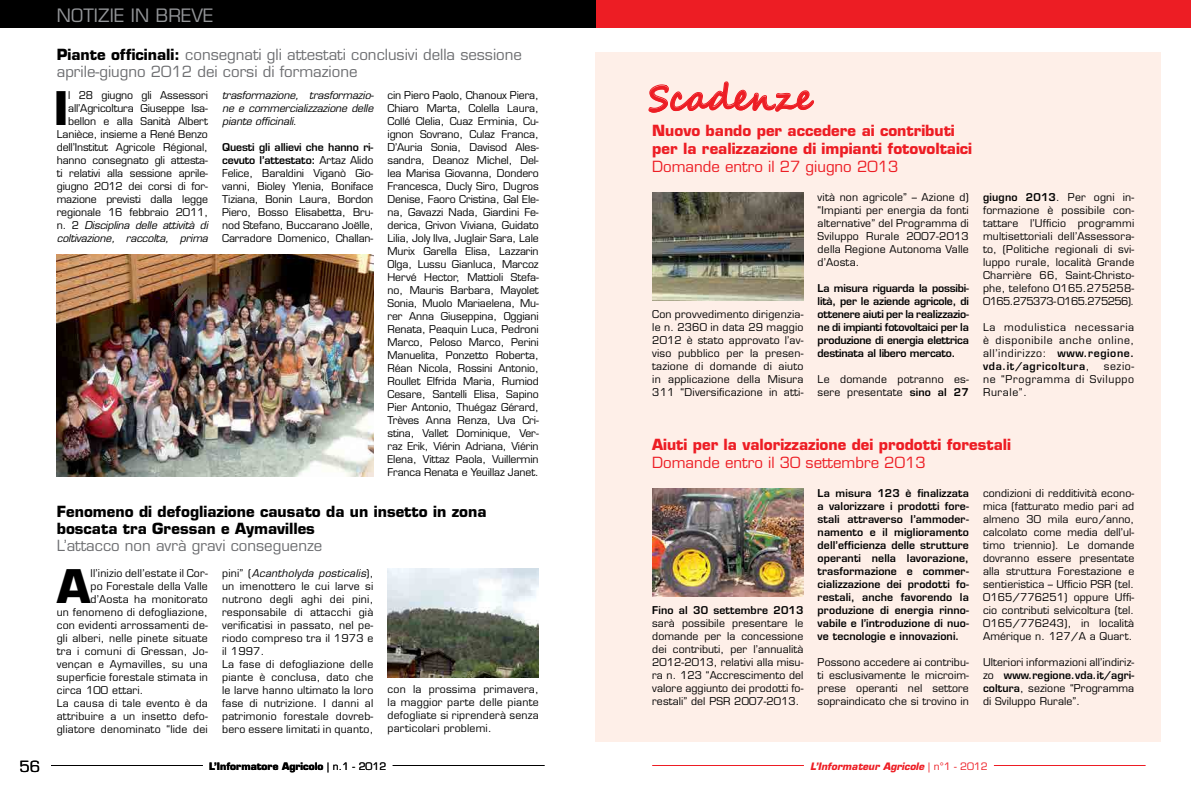
<style>
.page{position:relative;width:1191px;height:794px;background:#fff}
.page>*{position:absolute;margin:0;border:0;box-sizing:border-box;transform-origin:0 0}
.t1{font:700 45.2px "Eurostile";color:#000}
.t2{font:700 36px "Segoe Script";color:#ed1d24;scale:.93 1}
.t3{font:18px "Eurostile";letter-spacing:.01em;color:#939598}
.t4{font:15px/17px "Eurostile";color:#6d6e71}
.t5{font:700 15px/18px "Eurostile";color:#ed1d24}
.t6{font:700 15px/17px "Eurostile";color:#000}
.t7{font:15px "Eurostile";color:#ed1d24}
.t8{font:15px "Eurostile";color:#000}
.t9{font:10.5px/13px "Eurostile";letter-spacing:.02em;color:#000;text-align:justify}
.t10{font:600 10.5px/13px "Eurostile";letter-spacing:.01em;color:#000;text-align:justify}
.t11{font:10.5px/13px "Eurostile";letter-spacing:-.01em;color:#000;text-align:right}
.t12{font:italic 10.5px/13px "Eurostile";letter-spacing:-.01em;color:#000;text-align:justify}
.t13{font:700 10px "Eurostile";color:#000}
.t14{font:italic 700 10px "Eurostile";color:#ed1d24}
.s1{font-weight:700;color:#000}
.s2{font-style:italic}
.s3{font-style:normal}
.s4{font-weight:600}
.s5{font-weight:400}
.s6{font-weight:400;font-style:normal}
</style>
<div class="page">
<div style="left:595px;top:52px;width:566px;height:689px;background:#feefe8"></div>
<svg style="left:648px;top:81px;width:166px;height:32px"></svg>
<img style="left:652px;top:488px;width:151px;height:108px">
<img style="left:652px;top:193px;width:151px;height:108px">
<div style="left:595px;top:0;width:596px;height:27px;background:#ed1d24"></div>
<hr style="left:994px;top:765px;width:151px;height:1px;background:#ed1d24">
<hr style="left:652px;top:765px;width:152px;height:1px;background:#ed1d24">
<hr style="left:393px;top:765px;width:151px;height:1px;background:#000">
<hr style="left:51px;top:765px;width:152px;height:1px;background:#000">
<div style="left:0;top:0;width:595px;height:27px;background:#000"></div>
<img style="left:57px;top:254px;width:316px;height:222px">
<img style="left:387px;top:568px;width:152px;height:109px">
<h3 class="t8" style="left:19px;top:757px;width:22px">56</h3>
<h3 class="t3" style="left:57px;top:4px;width:158px">Notizie in breve</h3>
<h3 class="t4" style="left:57px;top:46px;width:466px"><span class="s1">Piante officinali:</span> consegnati gli attestati conclusivi della sessione aprile-giugno 2012 dei corsi di formazione</h3>
<h1 class="t1" style="left:54px;top:81px;width:16px">I</h1>
<p class="t9" style="left:387px;top:89px;width:153px">cin Piero Paolo, Chanoux Piera, Chiaro Marta, Colella Laura, Collé Clelia, Cuaz Erminia, Cu&shy;ignon Sovrano, Culaz Franca, D’Auria Sonia, Davisod Ales&shy;sandra, Deanoz Michel, Del&shy;lea Marisa Giovanna, Dondero Francesca, Ducly Siro, Dugros Denise, Faoro Cristina, Gal Ele&shy;na, Gavazzi Nada, Giardini Fe&shy;derica, Grivon Viviana, Guidato Lilia, Joly Ilva, Juglair Sara, Lale Murix Garella Elisa, Lazzarin Olga, Lussu Gianluca, Marcoz Hervé Hector, Mattioli Stefa&shy;no, Mauris Barbara, Mayolet Sonia, Muolo Mariaelena, Mu&shy;rer Anna Giuseppina, Oggiani Renata, Peaquin Luca, Pedroni Marco, Peloso Marco, Perini Manuelita, Ponzetto Roberta, Réan Nicola, Rossini Antonio, Roullet Elfrida Maria, Rumiod Cesare, Santelli Elisa, Sapino Pier Antonio, Thuégaz Gérard, Trèves Anna Renza, Uva Cri&shy;stina, Vallet Dominique, Ver&shy;raz Erik, Viérin Adriana, Viérin Elena, Vittaz Paola, Vuillermin Franca Renata e Yeuillaz Janet.</p>
<h3 class="t6" style="left:57px;top:503px;width:431px">Fenomeno di defogliazione causato da un insetto in zona boscata tra Gressan e Aymavilles</h3>
<h3 class="t4" style="left:57px;top:537px;width:267px">L’attacco non avrà gravi conseguenze</h3>
<h1 class="t1" style="left:57px;top:558px;width:35px">A</h1>
<p class="t9" style="left:91px;top:566px;width:119px">ll’inizio dell’estate il Cor-</p>
<p class="t11" style="left:57px;top:89px;width:153px">l 28 giugno gli Assessori all’Agricoltura Giuseppe Isa&shy;bellon e alla Sanità Albert<br>Lanièce, insieme a René Benzo dell’Institut Agricole Régional, hanno consegnato gli attesta&shy;ti relativi alla sessione aprile&shy;giugno 2012 dei corsi di for&shy;mazione previsti dalla legge regionale 16 febbraio 2011, n. 2 <span class="s2">Disciplina delle attività di coltivazione, raccolta, prima</span></p>
<p class="t12" style="left:222px;top:89px;width:153px">trasformazione, trasformazio&shy;ne e commercializzazione delle piante officinali<span class="s3">.</span></p>
<p class="t9" style="left:222px;top:141px;width:153px"><span class="s4">Questi gli allievi che hanno ri&shy;cevuto l’attestato:</span> Artaz Alido Felice, Baraldini Viganò Gio&shy;vanni, Bioley Ylenia, Boniface Tiziana, Bonin Laura, Bordon Piero, Bosso Elisabetta, Bru&shy;nod Stefano, Buccarano Joëlle, Carradore Domenico, Challan-</p>
<p class="t9" style="left:222px;top:566px;width:153px;text-align:left">pini” (<span class="s2">Acantholyda posticalis</span>), un imenottero le cui larve si nutrono degli aghi dei pini, responsabile di attacchi già verificatisi in passato, nel pe&shy;riodo compreso tra il 1973 e il 1997.<br>La fase di defogliazione delle piante è conclusa, dato che le larve hanno ultimato la loro fase di nutrizione. I danni al patrimonio forestale dovreb&shy;bero essere limitati in quanto,</p>
<p class="t9" style="left:91px;top:579px;width:119px">po Forestale della Valle</p>
<p class="t9" style="left:91px;top:592px;width:119px">d’Aosta ha monitorato</p>
<p class="t9" style="left:57px;top:605px;width:153px">un fenomeno di defogliazione,</p>
<p class="t9" style="left:57px;top:618px;width:153px">con evidenti arrossamenti de-</p>
<p class="t9" style="left:57px;top:631px;width:153px">gli alberi, nelle pinete situate</p>
<p class="t9" style="left:57px;top:644px;width:153px">tra i comuni di Gressan, Jo-</p>
<p class="t9" style="left:57px;top:657px;width:153px">vençan e Aymavilles, su una</p>
<p class="t9" style="left:57px;top:670px;width:153px">superficie forestale stimata in</p>
<p class="t9" style="left:57px;top:683px;width:88px">circa 100 ettari.</p>
<p class="t9" style="left:57px;top:696px;width:153px">La causa di tale evento è da</p>
<p class="t9" style="left:57px;top:709px;width:153px">attribuire a un insetto defo-</p>
<p class="t9" style="left:57px;top:722px;width:153px">gliatore denominato “lide dei</p>
<p class="t9" style="left:387px;top:683px;width:153px">con la prossima primavera, la maggior parte delle piante defogliate si riprenderà senza particolari problemi.</p>
<h2 class="t2" style="left:648px;top:69px;width:177px">Scadenze</h2>
<h3 class="t5" style="left:652px;top:122px;width:321px">Nuovo bando per accedere ai contributi per la realizzazione di impianti fotovoltaici</h3>
<h3 class="t7" style="left:652px;top:158px;width:248px">Domande entro il 27 giugno 2013</h3>
<p class="t9" style="left:652px;top:307px;width:153px">Con provvedimento dirigenzia&shy;le n. 2360 in data 29 maggio 2012 è stato approvato l’av&shy;viso pubblico per la presen&shy;tazione di domande di aiuto in applicazione della Misura 311 “Diversificazione in atti-</p>
<p class="t9" style="left:817px;top:191px;width:153px">vità non agricole” – Azione d) “Impianti per energia da fonti alternative” del Programma di Sviluppo Rurale 2007-2013 della Regione Autonoma Valle d’Aosta.</p>
<p class="t10" style="left:817px;top:281px;width:153px">La misura riguarda la possibi&shy;lità, per le aziende agricole, di ottenere aiuti per la realizzazio&shy;ne di impianti fotovoltaici per la produzione di energia elettrica destinata al libero mercato.</p>
<p class="t9" style="left:817px;top:373px;width:153px">Le domande potranno es&shy;sere presentate <span class="s4">sino al 27</span></p>
<p class="t9" style="left:983px;top:191px;width:153px"><span class="s4">giugno 2013</span>. Per ogni in&shy;formazione è possibile con&shy;tattare l’Ufficio programmi multisettoriali dell’Assessora&shy;to, (Politiche regionali di svi&shy;luppo rurale, località Grande Charrière 66, Saint-Christo&shy;phe, telefono 0165.275258- 0165.275373- 0165.275256).</p>
<p class="t9" style="left:983px;top:321px;width:153px">La modulistica necessaria è disponibile anche online, all’indirizzo: <span class="s4">www.regione. vda.it/agricoltura</span>,</p>
<p class="t9" style="left:983px;top:360px;width:153px;text-indent:121px">sezio&shy;ne “Programma di Sviluppo Rurale”.</p>
<h3 class="t5" style="left:652px;top:435px;width:360px">Aiuti per la valorizzazione dei prodotti forestali</h3>
<h3 class="t7" style="left:652px;top:453px;width:275px">Domande entro il 30 settembre 2013</h3>
<p class="t10" style="left:652px;top:603px;width:153px">Fino al 30 settembre 2013</p>
<p class="t9" style="left:652px;top:616px;width:153px">sarà possibile presentare le domande per la concessione dei contributi, per l’annualità 2012-2013, relativi alla misu&shy;ra n. 123 “Accrescimento del valore aggiunto dei prodotti fo&shy;restali” del PSR 2007-2013.</p>
<p class="t10" style="left:817px;top:486px;width:153px">La misura 123 è finalizzata a valorizzare i prodotti fore&shy;stali attraverso l’ammoder&shy;namento e il miglioramento dell’efficienza delle strutture operanti nella lavorazione, trasformazione e commer&shy;cializzazione dei prodotti fo&shy;restali, anche favorendo la produzione di energia rinno&shy;vabile e l’introduzione di nuo&shy;ve tecnologie e innovazioni.</p>
<p class="t9" style="left:817px;top:655px;width:153px">Possono accedere ai contribu&shy;ti esclusivamente le microim&shy;prese operanti nel settore sopraindicato che si trovino in</p>
<p class="t9" style="left:983px;top:486px;width:153px">condizioni di redditività econo&shy;mica (fatturato medio pari ad almeno 30 mila euro/anno, calcolato come media dell’ul&shy;timo triennio). Le domande dovranno essere presentate alla struttura Forestazione e sentieristica – Ufficio PSR (tel.<br>0165/776251) oppure Uffi&shy;cio contributi selvicoltura (tel.<br>0165/776243), in località Amérique n. 127/A a Quart.</p>
<p class="t9" style="left:983px;top:655px;width:153px">Ulteriori informazioni all’indiriz&shy;zo <span class="s4">www.regione.vda.it/agri&shy;coltura</span>, sezione “Programma di Sviluppo Rurale”.</p>
<p class="t13" style="left:209px;top:760px;width:178px">L’Informatore Agricolo <span class="s5">| n.1 - 2012</span></p>
<p class="t14" style="left:810px;top:760px;width:179px">L’Informateur Agricole <span class="s6">| n°1 - 2012</span></p>
</div>
